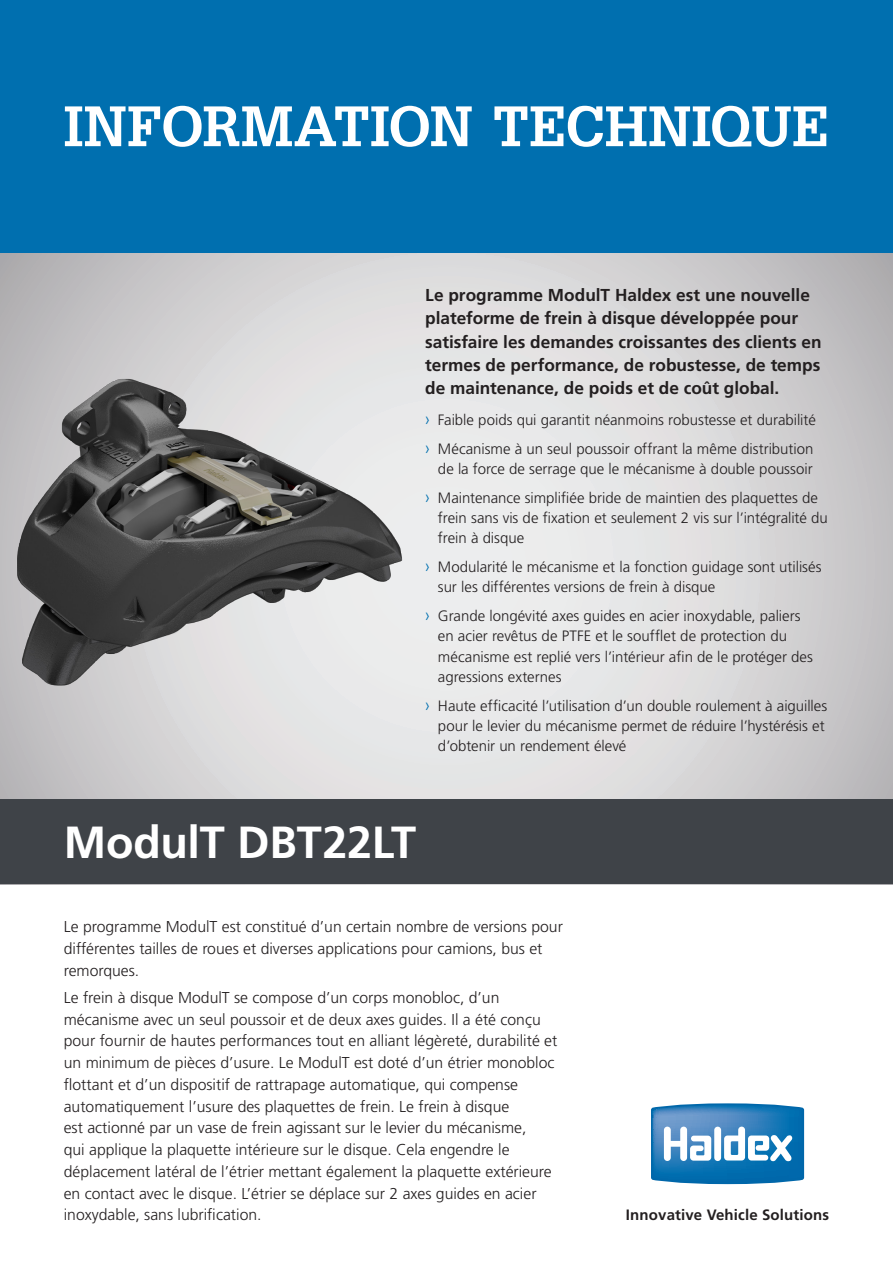
<style>
.page{position:relative;width:893px;height:1263px;background:#fff}
.page>*{position:absolute;margin:0;border:0;box-sizing:border-box;transform-origin:0 0}
.Title_Cover{font:700 55.5px "Glypha LT Pro";letter-spacing:-.005em;color:#fff}
.Title_Content{font:700 45px "Frutiger";letter-spacing:-.005em;color:#fff}
.Intro{font:700 17.25px/23.2px "Frutiger LT Std";color:#231f20}
.Content_Copy_Small{font:300 15.75px/21.8px "Frutiger";color:#231f20}
.t1{font:300 15px/20.2px "Frutiger";color:#231f20}
.Logo_Tagline{font:700 15px "Frutiger";letter-spacing:.01em;color:#231f20}
.s1{font-stretch:condensed;font-size:18px;color:#006faf}
</style>
<div class="page">
<svg style="left:0;top:253px;width:893px;height:547px;background:#d7d6d7"></svg>
<div style="left:0;top:0;width:893px;height:253px;background:#006faf"></div>
<div style="left:0;top:800px;width:893px;height:84px;background:#3f4348"></div>
<svg style="left:651px;top:1103px;width:153px;height:81px"></svg>
<img style="left:5px;top:342px;width:420px;height:359px">
<p class="Title_Cover" style="left:64px;top:92px;width:767px">INFORMATION TECHNIQUE</p>
<p class="Intro" style="left:425px;top:284px;width:398px">Le programme ModulT Haldex est une nouvelle plateforme de frein à disque développée pour satisfaire les demandes croissantes des clients en termes de performance, de robustesse, de temps de maintenance, de poids et de coût global.</p>
<p class="t1" style="left:425px;top:410px;width:392px"><span class="s1">›</span> Faible poids qui garantit néanmoins robustesse et durabilité</p>
<p class="t1" style="left:425px;top:438px;width:390px;text-align:right"><span class="s1">›</span> Mécanisme à un seul poussoir offrant la même distribution de la force de serrage que le mécanisme à double poussoir</p>
<p class="t1" style="left:438px;top:487px;width:391px;text-indent:-13px"><span class="s1">›</span> Maintenance simplifiée bride de maintien des plaquettes de frein sans vis de fixation et seulement 2 vis sur l’intégralité du frein à disque</p>
<p class="t1" style="left:438px;top:557px;width:385px;text-indent:-13px"><span class="s1">›</span> Modularité le mécanisme et la fonction guidage sont utilisés sur les différentes versions de frein à disque</p>
<p class="t1" style="left:438px;top:606px;width:377px;text-indent:-13px"><span class="s1">›</span> Grande longévité axes guides en acier inoxydable, paliers en acier revêtus de PTFE et le soufflet de protection du mécanisme est replié vers l’intérieur afin de le protéger des agressions externes</p>
<p class="t1" style="left:438px;top:695px;width:391px;text-indent:-13px"><span class="s1">›</span> Haute efficacité l’utilisation d’un double roulement à aiguilles pour le levier du mécanisme permet de réduire l’hystérésis et d’obtenir un rendement élevé</p>
<p class="Title_Content" style="left:64px;top:816px;width:354px">ModulT DBT22LT</p>
<p class="Content_Copy_Small" style="left:64px;top:916px;width:501px">Le programme ModulT est constitué d’un certain nombre de versions pour différentes tailles de roues et diverses applications pour camions, bus et remorques.</p>
<p class="Content_Copy_Small" style="left:64px;top:986px;width:495px">Le frein à disque ModulT se compose d’un corps monobloc, d’un mécanisme avec un seul poussoir et de deux axes guides. Il a été conçu pour fournir de hautes performances tout en alliant légèreté, durabilité et un minimum de pièces d’usure. Le ModulT est doté d’un étrier monobloc flottant et d’un dispositif de rattrapage automatique, qui compense automatiquement l’usure des plaquettes de frein. Le frein à disque<br>est actionné par un vase de frein agissant sur le levier du mécanisme,<br>qui applique la plaquette intérieure sur le disque. Cela engendre le déplacement latéral de l’étrier mettant également la plaquette extérieure en contact avec le disque. L’étrier se déplace sur 2 axes guides en acier inoxydable, sans lubrification.</p>
<p class="Logo_Tagline" style="left:626px;top:1206px;width:205px">Innovative Vehicle Solutions</p>
</div>
